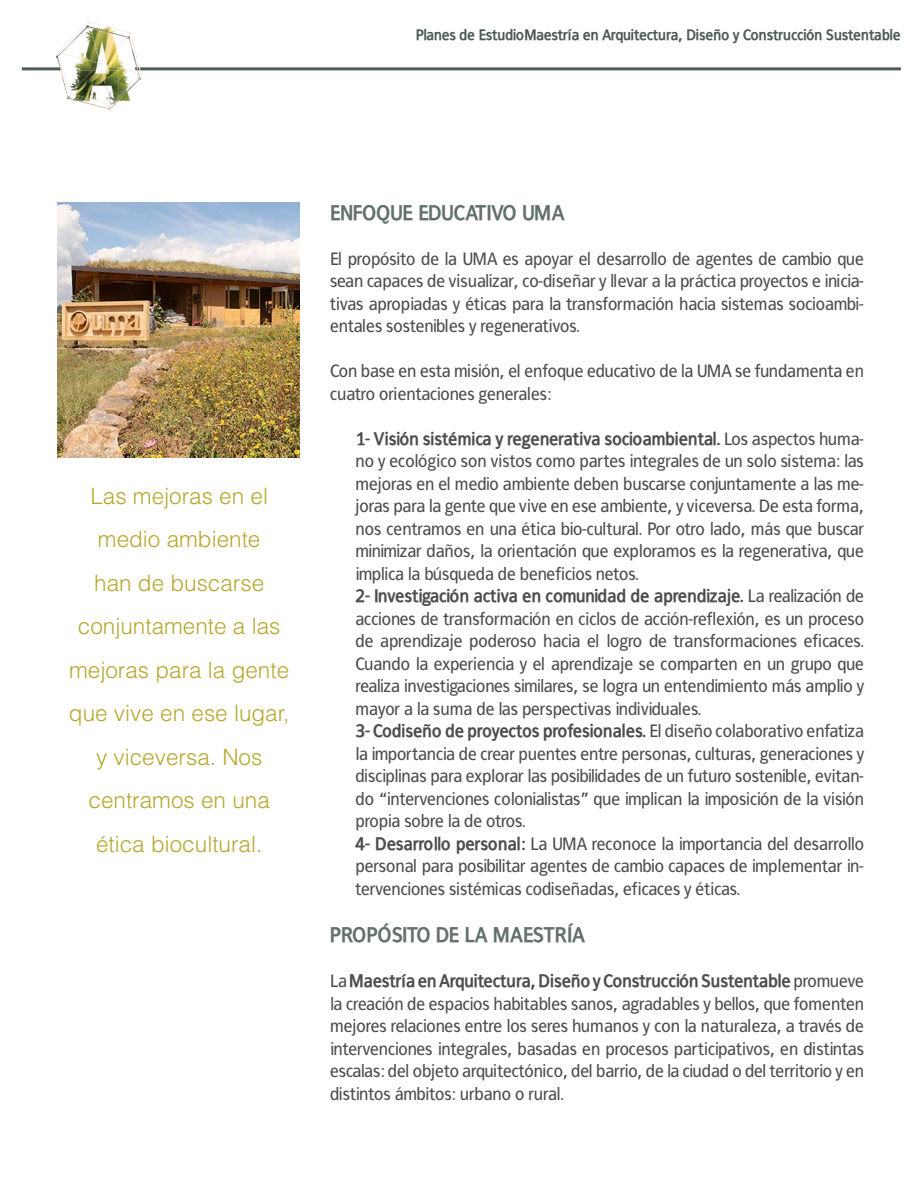
<style>
.page{position:relative;width:918px;height:1188px;background:#fff}
.page>*{position:absolute;margin:0;border:0;box-sizing:border-box;transform-origin:0 0}
.t1{font:300 22.5px/43.5px "Helvetica LT Std";color:#b3a82d;text-align:center}
.t2{font:700 21px "Francophil Sans";color:#637169}
.t3{font:700 21px "Francophil Sans";letter-spacing:-.04em;color:#637169}
.t4{font:18px/22.5px "Francophil Sans";color:#4d4d4f;text-align:justify}
.t5{font:700 15px "Francophil Sans";color:#4c5b52}
.s1{font-weight:700}
</style>
<div class="page">
<hr style="left:22px;top:67px;width:879px;height:3px;background:#4c5b52">
<img style="left:56px;top:21px;width:87px;height:89px">
<img style="left:90px;top:99px;width:15px;height:4px">
<img style="left:57px;top:203px;width:242px;height:255px">
<p class="t5" style="left:416px;top:26px;width:486px">Planes de EstudioMaestría en Arquitectura, Diseño y Construcción Sustentable</p>
<p class="t1" style="left:69px;top:474px;width:222px">Las mejoras en el medio ambiente<br>han de buscarse conjuntamente a las mejoras para la gente que vive en ese lugar, y viceversa. Nos centramos en una ética biocultural.</p>
<p class="t3" style="left:330px;top:200px;width:236px">ENFOQUE EDUCATIVO UMA</p>
<p class="t4" style="left:330px;top:247px;width:536px">El propósito de la UMA es apoyar el desarrollo de agentes de cambio que sean capaces de visualizar, co-diseñar y llevar a la práctica proyectos e inicia&shy;tivas apropiadas y éticas para la transformación hacia sistemas socioambi&shy;entales sostenibles y regenerativos.</p>
<p class="t4" style="left:330px;top:360px;width:535px">Con base en esta misión, el enfoque educativo de la UMA se fundamenta en cuatro orientaciones generales:</p>
<p class="t4" style="left:356px;top:427px;width:510px;text-align:left"><span class="s1">1- Visión sistémica y regenerativa socioambiental.</span> Los aspectos huma&shy;no y ecológico son vistos como partes integrales de un solo sistema: las mejoras en el medio ambiente deben buscarse conjuntamente a las me&shy;joras para la gente que vive en ese ambiente, y viceversa. De esta forma, nos centramos en una ética bio-cultural. Por otro lado, más que buscar minimizar daños, la orientación que exploramos es la regenerativa, que implica la búsqueda de beneficios netos.<br><span class="s1">2- Investigación activa en comunidad de aprendizaje.</span> La realización de acciones de transformación en ciclos de acción-reflexión, es un proceso de aprendizaje poderoso hacia el logro de transformaciones eficaces.<br>Cuando la experiencia y el aprendizaje se comparten en un grupo que realiza investigaciones similares, se logra un entendimiento más amplio y mayor a la suma de las perspectivas individuales.<br><span class="s1">3- Codiseño de proyectos profesionales.</span> El diseño colaborativo enfatiza la importancia de crear puentes entre personas, culturas, generaciones y disciplinas para explorar las posibilidades de un futuro sostenible, evitan&shy;do “intervenciones colonialistas” que implican la imposición de la visión propia sobre la de otros.<br><span class="s1">4- Desarrollo personal:</span> La UMA reconoce la importancia del desarrollo personal para posibilitar agentes de cambio capaces de implementar in&shy;tervenciones sistémicas codiseñadas, eficaces y éticas.</p>
<p class="t2" style="left:330px;top:923px;width:257px">PROPÓSITO DE LA MAESTRÍA</p>
<p class="t4" style="left:330px;top:970px;width:536px">La <span class="s1">Maestría en Arquitectura, Diseño y Construcción Sustentable</span> promueve la creación de espacios habitables sanos, agradables y bellos, que fomenten mejores relaciones entre los seres humanos y con la naturaleza, a través de intervenciones integrales, basadas en procesos participativos, en distintas escalas: del objeto arquitectónico, del barrio, de la ciudad o del territorio y en distintos ámbitos: urbano o rural.</p>
</div>
